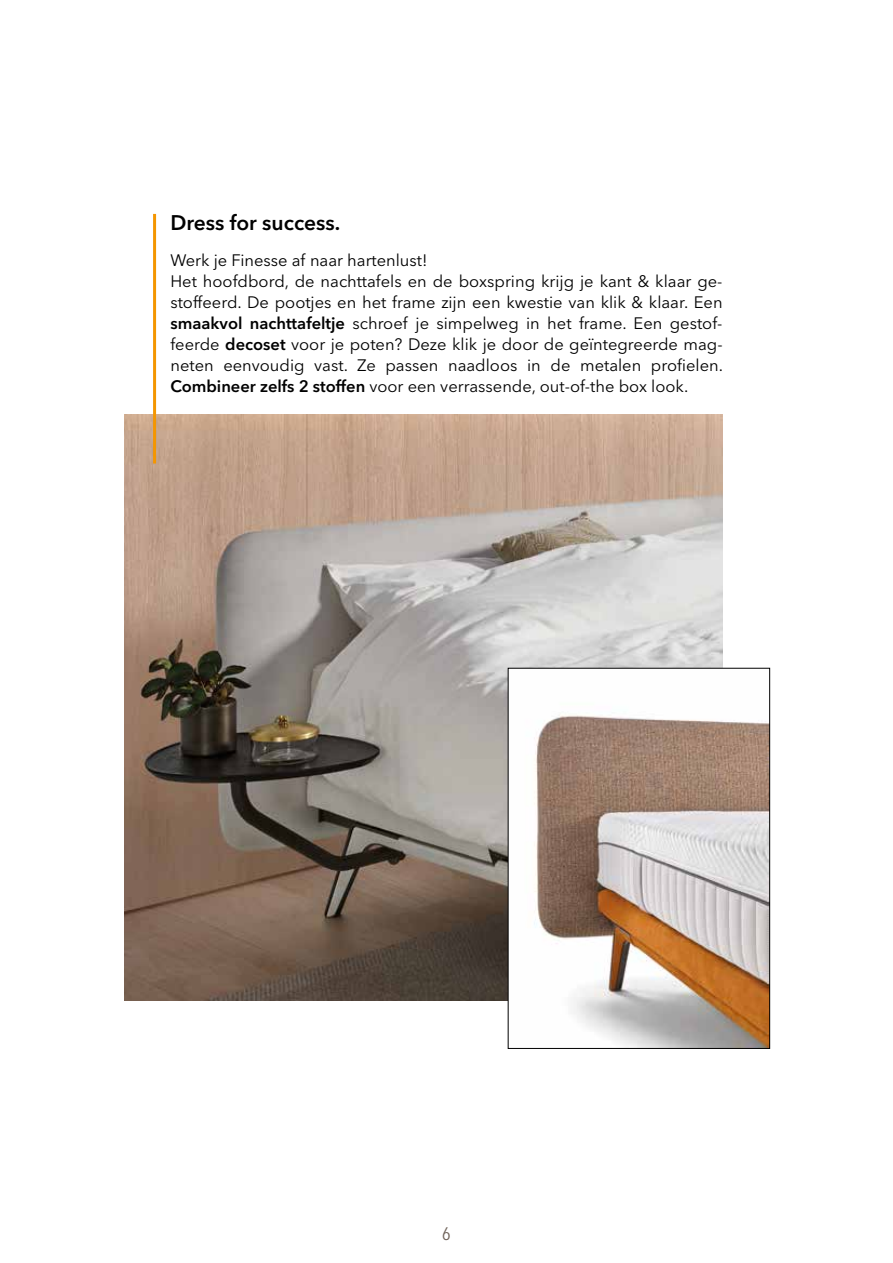
<style>
.page{position:relative;width:893px;height:1263px;background:#fff}
.page>*{position:absolute;margin:0;border:0;box-sizing:border-box;transform-origin:0 0}
.t1{font:600 21px "Avenir Next LT Pro";color:#000}
.t2{font:condensed 18px "Avenir Next LT Pro";color:#70635a}
.t3{font:16.5px/21px "Avenir Next LT Pro";color:#000}
.s1{font-weight:600}
</style>
<div class="page">
<img style="left:125px;top:415px;width:597px;height:585px">
<hr style="left:153px;top:214px;width:3px;height:249px;background:#f49600">
<img style="left:510px;top:670px;width:258px;height:377px">
<div style="left:508px;top:668px;width:262px;height:381px;border:1px solid #000"></div>
<p class="t1" style="left:170px;top:210px;width:171px">Dress for success.</p>
<p class="t3" style="left:170px;top:249px;width:554px">Werk je Finesse af naar hartenlust!<br>Het hoofdbord, de nachttafels en de boxspring krijg je kant &amp; klaar ge&shy;stoffeerd. De pootjes en het frame zijn een kwestie van klik &amp; klaar. Een <span class="s1">smaakvol nachttafeltje</span> schroef je simpelweg in het frame. Een gestof&shy;feerde <span class="s1">decoset</span> voor je poten? Deze klik je door de geïntegreerde mag&shy;neten eenvoudig vast. Ze passen naadloos in de metalen profielen.<br><span class="s1">Combineer zelfs 2 stoffen</span> voor een verrassende, out-of-the box look.</p>
<p class="t2" style="left:442px;top:1223px;width:10px">6</p>
</div>
